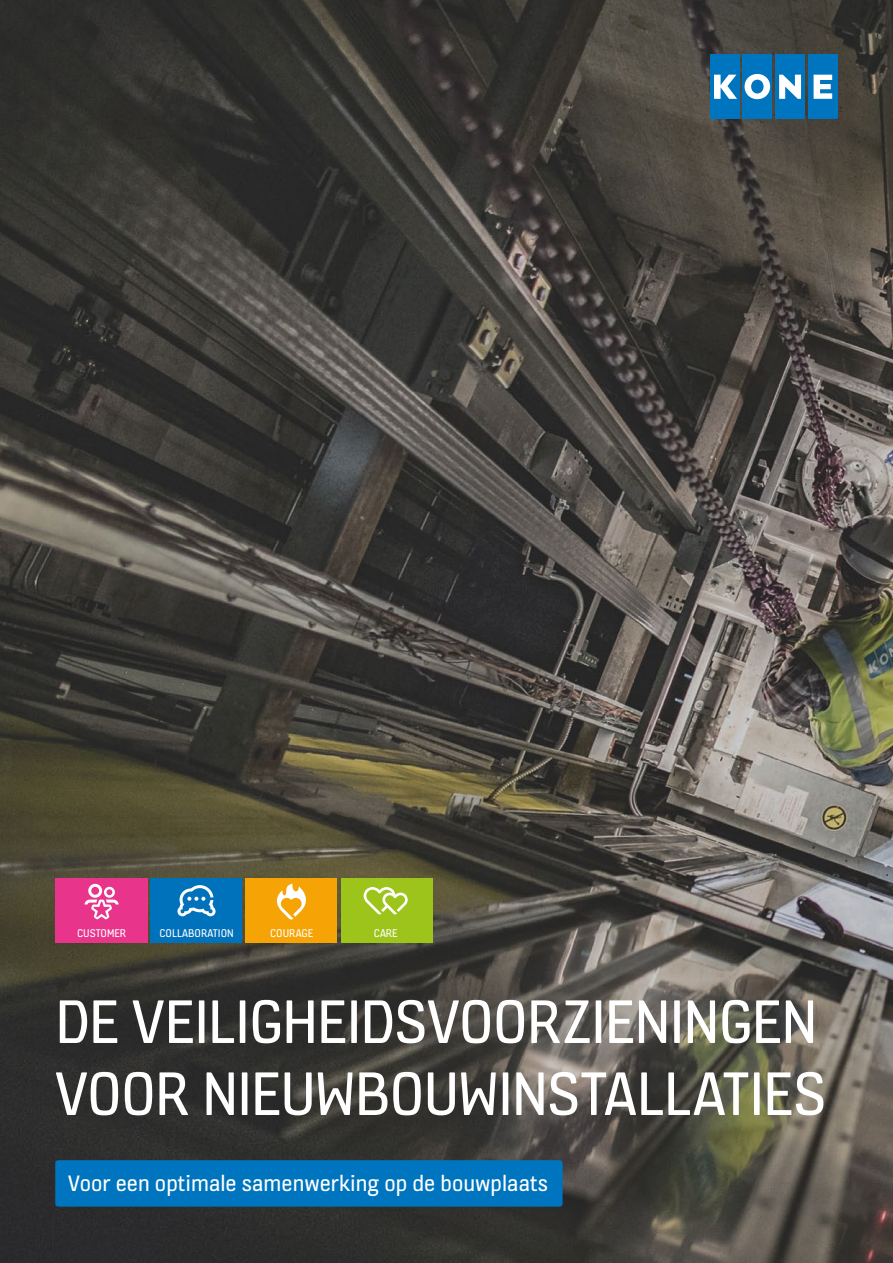
<style>
.page{position:relative;width:893px;height:1263px;background:#fff}
.page>*{position:absolute;margin:0;border:0;box-sizing:border-box;transform-origin:0 0}
.t1{font:66px/72px "KONE Information";letter-spacing:-.015em;color:#fff}
.t2{font:24px "KONE Information";color:#fff}
.t3{font:12px "KONE Information";color:#fff}
</style>
<div class="page">
<img style="left:0;top:0;width:893px;height:1263px">
<div style="left:710px;top:54px;width:29px;height:65px;background:#0075bf"></div>
<svg style="left:714px;top:75px;width:23px;height:24px"></svg>
<div style="left:775px;top:54px;width:30px;height:65px;background:#0075bf"></div>
<svg style="left:779px;top:75px;width:22px;height:24px"></svg>
<div style="left:742px;top:54px;width:30px;height:65px;background:#0075bf"></div>
<svg style="left:745px;top:74px;width:25px;height:25px"></svg>
<div style="left:808px;top:54px;width:30px;height:65px;background:#0075bf"></div>
<svg style="left:814px;top:75px;width:18px;height:24px"></svg>
<div style="left:55px;top:1160px;width:508px;height:46px;background:#0075bf;border-radius:3px"></div>
<div style="left:55px;top:878px;width:92px;height:64px;background:#e8348b"></div>
<svg style="left:84px;top:884px;width:35px;height:35px"></svg>
<div style="left:341px;top:878px;width:91px;height:64px;background:#9dc41a"></div>
<svg style="left:364px;top:887px;width:44px;height:27px"></svg>
<div style="left:150px;top:878px;width:92px;height:64px;background:#0071bb"></div>
<svg style="left:177px;top:885px;width:39px;height:31px"></svg>
<div style="left:245px;top:878px;width:92px;height:64px;background:#f6a305"></div>
<svg style="left:276px;top:884px;width:30px;height:35px"></svg>
<p class="t3" style="left:77px;top:925px;width:50px">CUSTOMER</p>
<p class="t3" style="left:160px;top:925px;width:76px">COLLABORATION</p>
<p class="t3" style="left:270px;top:925px;width:45px">COURAGE</p>
<p class="t3" style="left:374px;top:925px;width:25px">CARE</p>
<p class="t1" style="left:55px;top:983px;width:773px">DE VEILIGHEIDSVOORZIENINGEN<br>VOOR NIEUWBOUWINSTALLATIES</p>
<p class="t2" style="left:68px;top:1167px;width:482px">Voor een optimale samenwerking op de bouwplaats</p>
</div>
